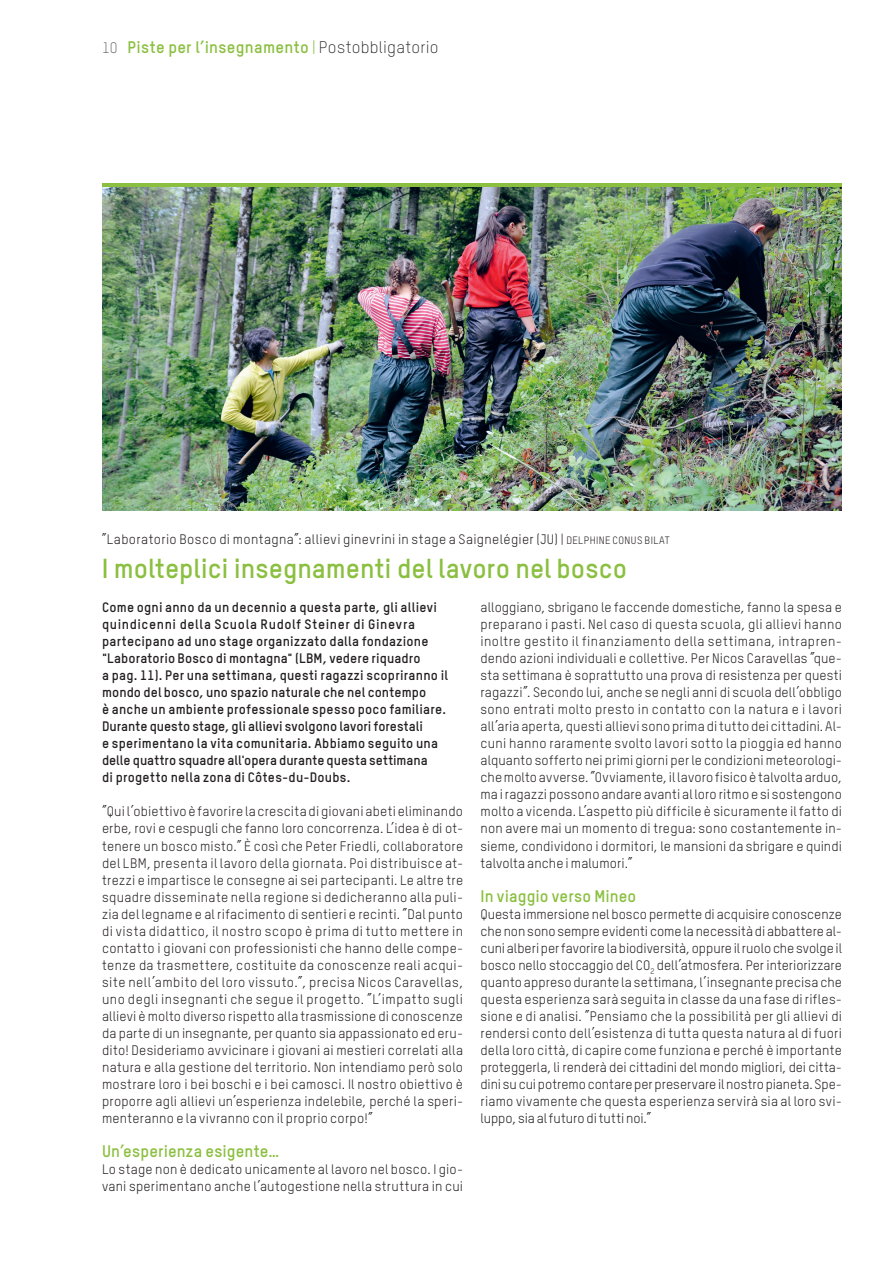
<style>
.page{position:relative;width:893px;height:1263px;background:#fff}
.page>*{position:absolute;margin:0;border:0;box-sizing:border-box;transform-origin:0 0}
._1_Titel_18_pt{font:700 27px "TSTARPRO";color:#8abf3f}
._1_Untertitel_11_pt{font:700 16.5px "TSTARPRO";letter-spacing:.005em;color:#8abf3f}
._2_Grundschrift_9_pt{font:700 16.5px "TSTARPRO";letter-spacing:.015em;color:#8abf3f}
.t1{font:300 15px "TSTARPRO";color:#57585a}
._2_Grundschrift_9_pt-2{font:13.5px/17px "TSTARPRO";letter-spacing:.015em;color:#231f20;text-align:justify}
._2_Lead_bold_9_pt{font:700 13.5px/17px "TSTARPRO";letter-spacing:.015em;color:#231f20}
.s1{font-weight:400}
.s2{font-weight:300;color:#231f20}
.s3{font-size:10.5px}
</style>
<div class="page">
<hr style="left:102px;top:184px;width:740px;height:3px;background:#8abf3f">
<img style="left:102px;top:187px;width:740px;height:323px">
<p class="t1" style="left:102px;top:39px;width:17px">10</p>
<p class="_2_Grundschrift_9_pt" style="left:127px;top:37px;width:313px">Piste per l’insegnamento <span class="s1">|</span> <span class="s2">Postobbligatorio</span></p>
<p class="_2_Grundschrift_9_pt-2" style="left:102px;top:531px;width:570px">”Laboratorio Bosco di montagna”: allievi ginevrini in stage a Saignelégier (JU) | <span class="s3">DELPHINE CONUS BILAT</span></p>
<p class="_1_Titel_18_pt" style="left:102px;top:552px;width:527px">I molteplici insegnamenti del lavoro nel bosco</p>
<p class="_2_Lead_bold_9_pt" style="left:102px;top:599px;width:336px">Come ogni anno da un decennio a questa parte, gli allievi quindicenni della Scuola Rudolf Steiner di Ginevra partecipano ad uno stage organizzato dalla fondazione "Laboratorio Bosco di montagna" (LBM, vedere riquadro</p>
<p class="_2_Lead_bold_9_pt" style="left:102px;top:667px;width:347px">a pag. 11). Per una settimana, questi ragazzi scopriranno il mondo del bosco, uno spazio naturale che nel contempo</p>
<p class="_2_Lead_bold_9_pt" style="left:102px;top:701px;width:346px">è anche un ambiente professionale spesso poco familiare.<br>Durante questo stage, gli allievi svolgono lavori forestali</p>
<p class="_2_Lead_bold_9_pt" style="left:102px;top:735px;width:338px">e sperimentano la vita comunitaria. Abbiamo seguito una delle quattro squadre all'opera durante questa settimana</p>
<p class="_2_Lead_bold_9_pt" style="left:102px;top:769px;width:250px">di progetto nella zona di Côtes-du-Doubs.</p>
<p class="_2_Grundschrift_9_pt-2" style="left:102px;top:803px;width:363px">”Qui l’obiettivo è favorire la crescita di giovani abeti eliminando erbe, rovi e cespugli che fanno loro concorrenza. L’idea è di ot&shy;tenere un bosco misto.” È così che Peter Friedli, collaboratore del LBM, presenta il lavoro della giornata. Poi distribuisce at&shy;trezzi e impartisce le consegne ai sei partecipanti. Le altre tre squadre disseminate nella regione si dedicheranno alla puli&shy;zia del legname e al rifacimento di sentieri e recinti. ”Dal punto di vista didattico, il nostro scopo è prima di tutto mettere in contatto i giovani con professionisti che hanno delle compe&shy;tenze da trasmettere, costituite da conoscenze reali acqui&shy;site nell’ambito del loro vissuto.”, precisa Nicos Caravellas, uno degli insegnanti che segue il progetto. ”L’impatto sugli allievi è molto diverso rispetto alla trasmissione di conoscenze da parte di un insegnante, per quanto sia appassionato ed eru&shy;dito! Desideriamo avvicinare i giovani ai mestieri correlati alla natura e alla gestione del territorio. Non intendiamo però solo mostrare loro i bei boschi e i bei camosci. Il nostro obiettivo è proporre agli allievi un’esperienza indelebile, perché la speri&shy;menteranno e la vivranno con il proprio corpo!”</p>
<p class="_1_Untertitel_11_pt" style="left:102px;top:1140px;width:179px">Un’esperienza esigente…</p>
<p class="_2_Grundschrift_9_pt-2" style="left:102px;top:1160px;width:363px">Lo stage non è dedicato unicamente al lavoro nel bosco. I gio&shy;vani sperimentano anche l’autogestione nella struttura in cui</p>
<p class="_2_Grundschrift_9_pt-2" style="left:480px;top:599px;width:363px">alloggiano, sbrigano le faccende domestiche, fanno la spesa e preparano i pasti. Nel caso di questa scuola, gli allievi hanno inoltre gestito il finanziamento della settimana, intrapren&shy;dendo azioni individuali e collettive. Per Nicos Caravellas ”que&shy;sta settimana è soprattutto una prova di resistenza per questi ragazzi”. Secondo lui, anche se negli anni di scuola dell’obbligo sono entrati molto presto in contatto con la natura e i lavori all’aria aperta, questi allievi sono prima di tutto dei cittadini. Al&shy;cuni hanno raramente svolto lavori sotto la pioggia ed hanno alquanto sofferto nei primi giorni per le condizioni meteorologi&shy;che molto avverse. ”Ovviamente, il lavoro fisico è talvolta arduo, ma i ragazzi possono andare avanti al loro ritmo e si sostengono molto a vicenda. L’aspetto più difficile è sicuramente il fatto di non avere mai un momento di tregua: sono costantemente in&shy;sieme, condividono i dormitori, le mansioni da sbrigare e quindi talvolta anche i malumori.”</p>
<p class="_1_Untertitel_11_pt" style="left:480px;top:885px;width:157px">In viaggio verso Mineo</p>
<p class="_2_Grundschrift_9_pt-2" style="left:480px;top:905px;width:363px">Questa immersione nel bosco permette di acquisire conoscenze che non sono sempre evidenti come la necessità di abbattere al&shy;cuni alberi per favorire la biodiversità, oppure il ruolo che svolge il bosco nello stoccaggio del CO<sub>2</sub> dell’atmosfera. Per interiorizzare quanto appreso durante la settimana, l’insegnante precisa che questa esperienza sarà seguita in classe da una fase di rifles&shy;sione e di analisi. ”Pensiamo che la possibilità per gli allievi di rendersi conto dell’esistenza di tutta questa natura al di fuori della loro città, di capire come funziona e perché è importante proteggerla, li renderà dei cittadini del mondo migliori, dei citta&shy;dini su cui potremo contare per preservare il nostro pianeta. Spe&shy;riamo vivamente che questa esperienza servirà sia al loro svi&shy;luppo, sia al futuro di tutti noi.”</p>
</div>
